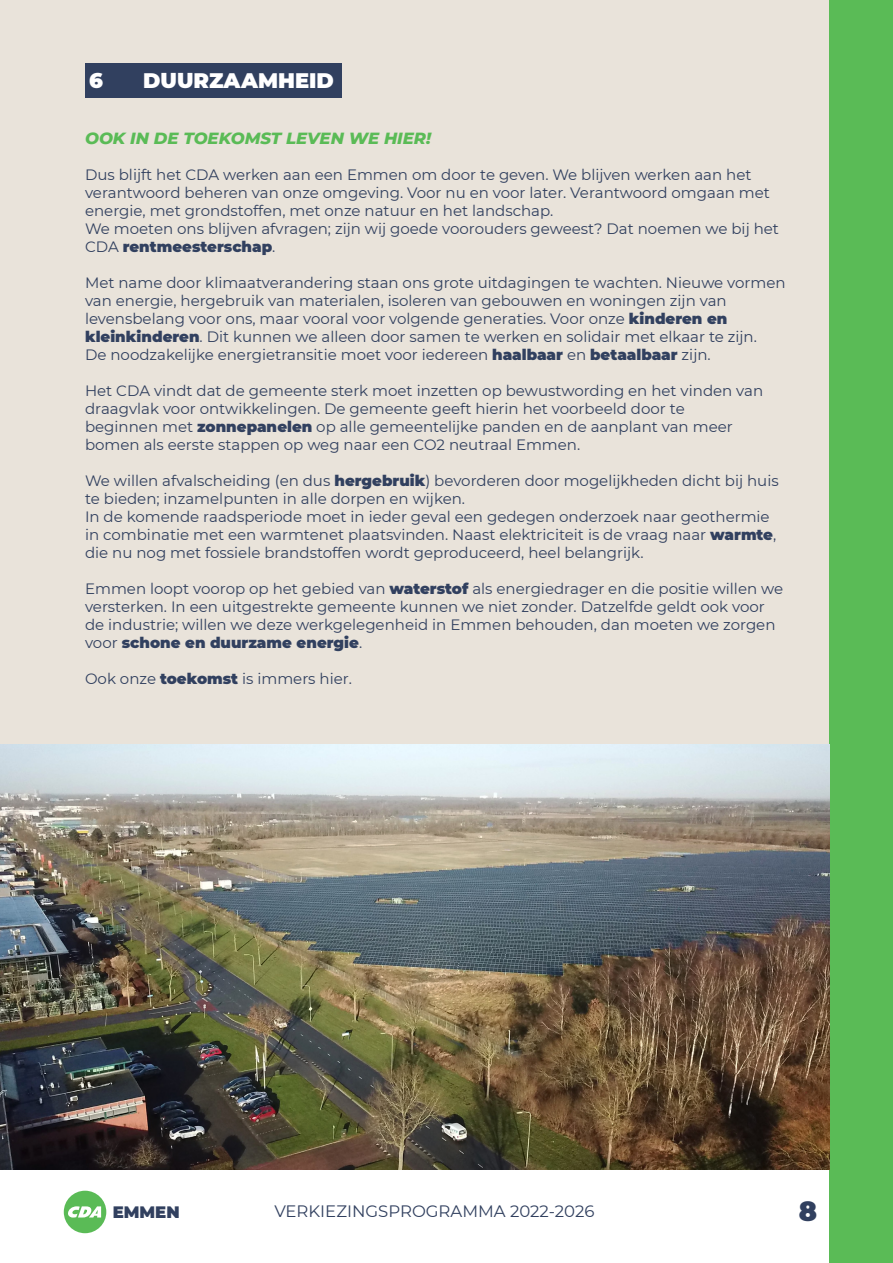
<style>
.page{position:relative;width:893px;height:1263px;background:#fff}
.page>*{position:absolute;margin:0;border:0;box-sizing:border-box;transform-origin:0 0}
.t1{font:900 27px "Montserrat";color:#31405f}
.t2{font:900 21px "Montserrat";color:#fff}
.t3{font:16.5px "Montserrat";color:#31405f}
.t4{font:italic 800 16.5px "Montserrat";color:#5abb56}
.t5{font:900 16.5px "Montserrat";color:#31405f}
.t6{font:15px/18px "Montserrat";color:#31405f}
.s1{font-weight:900}
</style>
<div class="page">
<div style="left:0;top:0;width:893px;height:744px;background:#e9e3da"></div>
<div style="left:64px;top:1191px;width:42px;height:42px;background:#5abb56;border-radius:50%"></div>
<svg style="left:68px;top:1206px;width:33px;height:11px"></svg>
<div style="left:829px;top:0;width:64px;height:1263px;background:#5abb56"></div>
<div style="left:85px;top:64px;width:256px;height:34px;background:#31405f"></div>
<img style="left:0;top:744px;width:829px;height:425px">
<h2 class="t2" style="left:89px;top:65px;width:15px">6</h2>
<h2 class="t2" style="left:143px;top:65px;width:192px">DUURZAAMHEID</h2>
<p class="t4" style="left:85px;top:126px;width:348px">OOK IN DE TOEKOMST LEVEN WE HIER!</p>
<p class="t6" style="left:85px;top:165px;width:695px">Dus blijft het CDA werken aan een Emmen om door te geven. We blijven werken aan het verantwoord beheren van onze omgeving. Voor nu en voor later. Verantwoord omgaan met energie, met grondstoffen, met onze natuur en het landschap.<br>We moeten ons blijven afvragen; zijn wij goede voorouders geweest? Dat noemen we bij het CDA <span class="s1">rentmeesterschap</span>.</p>
<p class="t6" style="left:85px;top:273px;width:702px">Met name door klimaatverandering staan ons grote uitdagingen te wachten. Nieuwe vormen van energie, hergebruik van materialen, isoleren van gebouwen en woningen zijn van levensbelang voor ons, maar vooral voor volgende generaties. Voor onze <span class="s1">kinderen en kleinkinderen</span>. Dit kunnen we alleen door samen te werken en solidair met elkaar te zijn.<br>De noodzakelijke energietransitie moet voor iedereen <span class="s1">haalbaar</span> en <span class="s1">betaalbaar</span> zijn.</p>
<p class="t6" style="left:85px;top:381px;width:680px">Het CDA vindt dat de gemeente sterk moet inzetten op bewustwording en het vinden van draagvlak voor ontwikkelingen. De gemeente geeft hierin het voorbeeld door te<br>beginnen met <span class="s1">zonnepanelen</span> op alle gemeentelijke panden en de aanplant van meer bomen als eerste stappen op weg naar een CO2 neutraal Emmen.</p>
<p class="t6" style="left:85px;top:471px;width:695px">We willen afvalscheiding (en dus <span class="s1">hergebruik</span>) bevorderen door mogelijkheden dicht bij huis te bieden; inzamelpunten in alle dorpen en wijken.<br>In de komende raadsperiode moet in ieder geval een gedegen onderzoek naar geothermie in combinatie met een warmtenet plaatsvinden. Naast elektriciteit is de vraag naar <span class="s1">warmte</span>, die nu nog met fossiele brandstoffen wordt geproduceerd, heel belangrijk.</p>
<p class="t6" style="left:85px;top:579px;width:700px">Emmen loopt voorop op het gebied van <span class="s1">waterstof</span> als energiedrager en die positie willen we versterken. In een uitgestrekte gemeente kunnen we niet zonder. Datzelfde geldt ook voor de industrie; willen we deze werkgelegenheid in Emmen behouden, dan moeten we zorgen voor <span class="s1">schone en duurzame energie</span>.</p>
<p class="t6" style="left:85px;top:669px;width:268px">Ook onze <span class="s1">toekomst</span> is immers hier.</p>
<p class="t5" style="left:113px;top:1200px;width:68px">EMMEN</p>
<p class="t3" style="left:274px;top:1200px;width:322px">VERKIEZINGSPROGRAMMA 2022-2026</p>
<h1 class="t1" style="left:799px;top:1191px;width:20px">8</h1>
</div>
